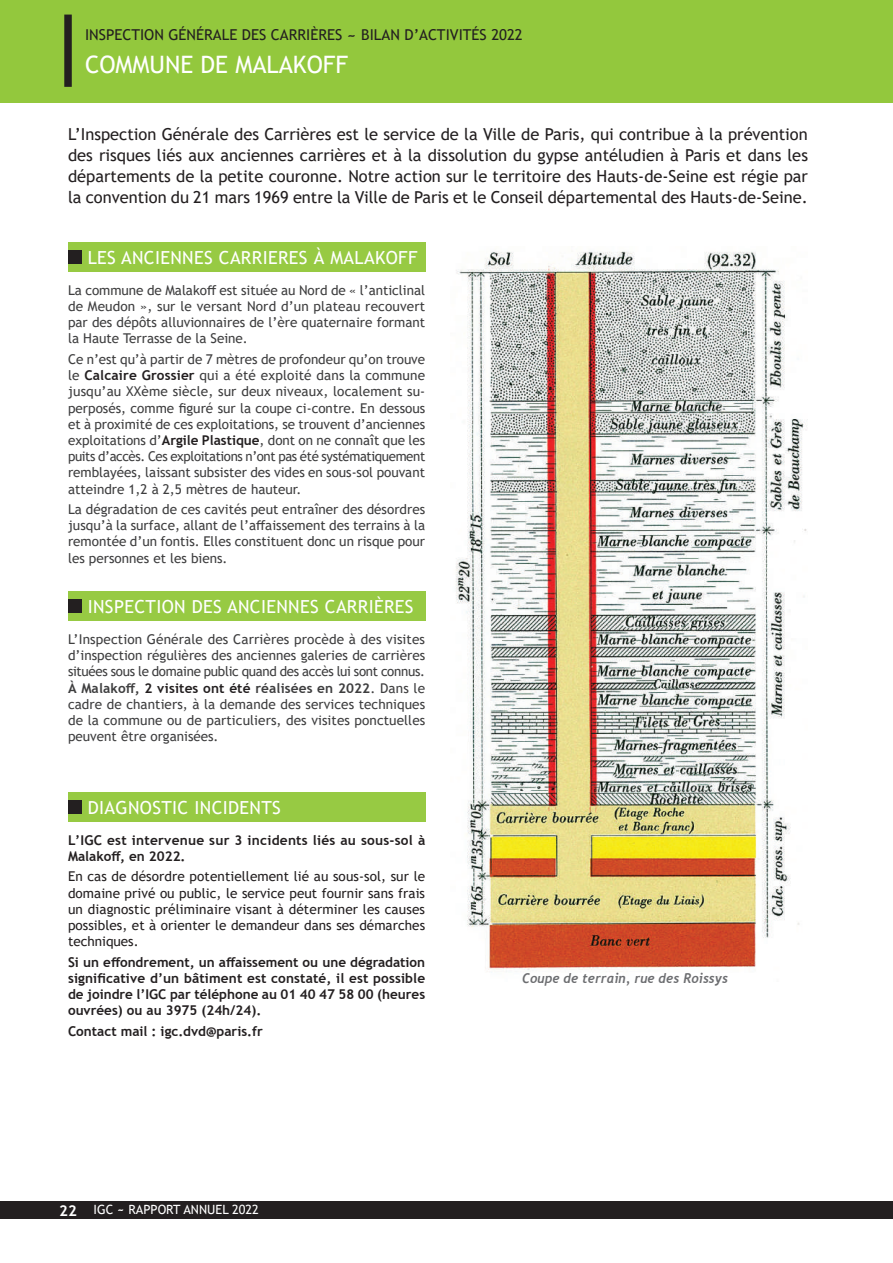
<style>
.page{position:relative;width:893px;height:1263px;background:#fff}
.page>*{position:absolute;margin:0;border:0;box-sizing:border-box;transform-origin:0 0}
.t1{font:24px "Trebuchet MS";color:#fff}
.t2{font:18px "Trebuchet MS";letter-spacing:.02em;color:#fff}
.t3{font:16.5px/21px "Trebuchet MS";color:#231f20;text-align:justify}
.t4{font:15px "Trebuchet MS";color:#231f20}
.t5{font:13.5px/16.2px "Trebuchet MS";color:#3e3e3f;text-align:justify}
.t6{font:700 13.5px/16.2px "Trebuchet MS";color:#231f20}
.t7{font:13.5px/16.2px "Trebuchet MS";letter-spacing:.005em;color:#231f20;text-align:justify}
.t8{font:italic 700 13.5px "Trebuchet";letter-spacing:.005em;color:#6c6d70;scale:.95 1}
.t9{font:12.75px "Trebuchet MS";color:#fff}
.s1{font-weight:700;font-size:13.5px}
.s2{font-weight:700;color:#231f20}
.s3{font-weight:700}
.s4{font-weight:700;font-size:15px}
</style>
<div class="page">
<div style="left:0;top:0;width:893px;height:102px;background:#93c83d"></div>
<div style="left:0;top:1201px;width:893px;height:17px;background:#231f20"></div>
<div style="left:64px;top:15px;width:8px;height:72px;background:#231f20"></div>
<div style="left:68px;top:242px;width:357px;height:30px;background:#97ca43"></div>
<div style="left:68px;top:250px;width:14px;height:14px;background:#231f20"></div>
<img style="left:456px;top:251px;width:352px;height:727px">
<div style="left:68px;top:591px;width:357px;height:30px;background:#97ca43"></div>
<div style="left:68px;top:600px;width:14px;height:13px;background:#231f20"></div>
<div style="left:68px;top:792px;width:357px;height:30px;background:#97ca43"></div>
<div style="left:68px;top:800px;width:14px;height:14px;background:#231f20"></div>
<p class="t4" style="left:85px;top:25px;width:439px">INSPECTION GÉNÉRALE DES CARRIÈRES <span class="s1">~</span> BILAN D’ACTIVITÉS 2022</p>
<h1 class="t1" style="left:85px;top:49px;width:264px">COMMUNE DE MALAKOFF</h1>
<p class="t3" style="left:68px;top:123px;width:741px">L’Inspection Générale des Carrières est le service de la Ville de Paris, qui contribue à la prévention des risques liés aux anciennes carrières et à la dissolution du gypse antéludien à Paris et dans les départements de la petite couronne. Notre action sur le territoire des Hauts-de-Seine est régie par la convention du 21 mars 1969 entre la Ville de Paris et le Conseil départemental des Hauts-de-Seine.</p>
<h2 class="t2" style="left:88px;top:246px;width:331px">LES ANCIENNES CARRIERES À MALAKOFF</h2>
<p class="t5" style="left:68px;top:282px;width:359px">La commune de Malakoff est située au Nord de « l’anticlinal de Meudon », sur le versant Nord d’un plateau recouvert par des dépôts alluvionnaires de l’ère quaternaire formant la Haute Terrasse de la Seine.</p>
<p class="t5" style="left:68px;top:351px;width:359px">Ce n’est qu’à partir de 7 mètres de profondeur qu’on trouve le <span class="s2">Calcaire Grossier</span> qui a été exploité dans la commune jusqu’au XXème siècle, sur deux niveaux, localement su&shy;perposés, comme figuré sur la coupe ci-contre. En dessous et à proximité de ces exploitations, se trouvent d’anciennes exploitations d’<span class="s2">Argile Plastique</span>, dont on ne connaît que les puits d’accès. Ces exploitations n’ont pas été systématiquement remblayées, laissant subsister des vides en sous-sol pouvant atteindre 1,2 à 2,5 mètres de hauteur.</p>
<p class="t5" style="left:68px;top:501px;width:359px">La dégradation de ces cavités peut entraîner des désordres jusqu’à la surface, allant de l’affaissement des terrains à la remontée d’un fontis. Elles constituent donc un risque pour les personnes et les biens.</p>
<h2 class="t2" style="left:88px;top:595px;width:327px">INSPECTION DES ANCIENNES CARRIÈRES</h2>
<p class="t5" style="left:68px;top:631px;width:359px">L’Inspection Générale des Carrières procède à des visites d’inspection régulières des anciennes galeries de carrières situées sous le domaine public quand des accès lui sont connus.<br><span class="s3">À Malakoff,</span> <span class="s2">2 visites ont été</span> <span class="s3">réalisées en 2022</span>. Dans le cadre de chantiers, à la demande des services techniques de la commune ou de particuliers, des visites ponctuelles peuvent être organisées.</p>
<h2 class="t2" style="left:88px;top:796px;width:195px">DIAGNOSTIC INCIDENTS</h2>
<p class="t6" style="left:68px;top:832px;width:359px">L’IGC est intervenue sur 3 incidents liés au sous-sol à<br>Malakoff, en 2022.</p>
<p class="t7" style="left:68px;top:868px;width:359px">En cas de désordre potentiellement lié au sous-sol, sur le domaine privé ou public, le service peut fournir sans frais un diagnostic préliminaire visant à déterminer les causes possibles, et à orienter le demandeur dans ses démarches techniques.</p>
<p class="t6" style="left:68px;top:954px;width:359px;text-align:justify">Si un effondrement, un affaissement ou une dégradation significative d’un bâtiment est constaté, il est possible de joindre l’IGC par téléphone au 01 40 47 58 00 (heures ouvrées) ou au 3975 (24h/24).</p>
<p class="t6" style="left:68px;top:1023px;width:196px">Contact mail : igc.dvd@paris.fr</p>
<p class="t9" style="left:59px;top:1201px;width:201px"><span class="s4">22</span> IGC <span class="s3">~</span> RAPPORT ANNUEL 2022</p>
<p class="t8" style="left:522px;top:969px;width:218px">Coupe de terrain, rue des Roissys</p>
</div>
